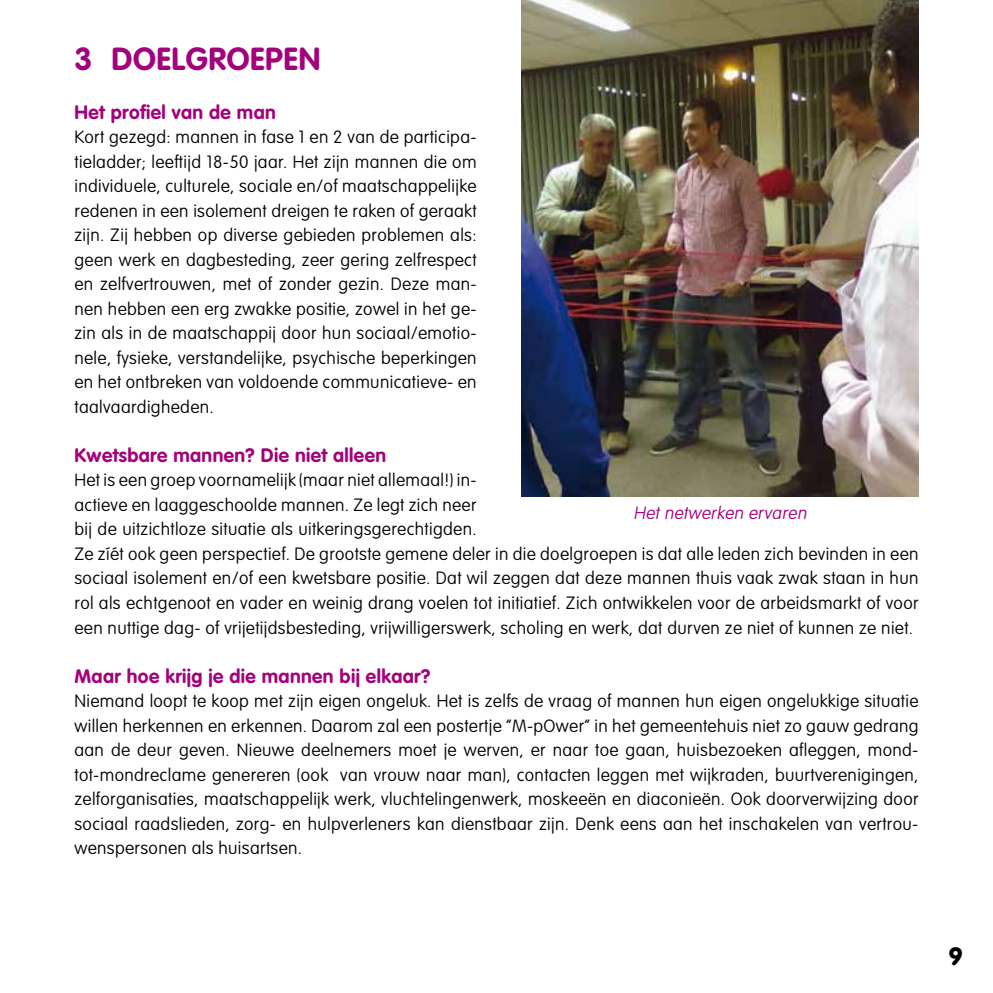
<style>
.page{position:relative;width:993px;height:993px;background:#fff}
.page>*{position:absolute;margin:0;border:0;box-sizing:border-box;transform-origin:0 0}
.t1{font:700 31.5px "VAG Rounded";color:#a2027b}
.t2{font:900 24.5px "VAG Rounded";color:#000}
.t3{font:700 19.25px "VAG Rounded";letter-spacing:.02em;color:#a2027b}
.t4{font:100 17.5px/24.5px "VAG Rounded";letter-spacing:.02em;color:#000;text-align:justify}
.t5{font:italic 100 17.5px "VAG Rounded";color:#a2027b}
</style>
<div class="page">
<img style="left:521px;top:0;width:397px;height:496px">
<h1 class="t1" style="left:74px;top:40px;width:171px">3 DOELgroepe</h1>
<h1 class="t1" style="left:298px;top:40px;width:23px">n</h1>
<p class="t3" style="left:74px;top:100px;width:203px">Het profiel van de man</p>
<p class="t4" style="left:74px;top:125px;width:403px">Kort gezegd: mannen in fase 1 en 2 van de participa&shy;tieladder; leeftijd 18-50 jaar. Het zijn mannen die om individuele, culturele, sociale en/of maatschappelijke redenen in een isolement dreigen te raken of geraakt zijn. Zij hebben op diverse gebieden problemen als: geen werk en dagbesteding, zeer gering zelfrespect en zelfvertrouwen, met of zonder gezin. Deze man&shy;nen hebben een erg zwakke positie, zowel in het ge&shy;zin als in de maatschappij door hun sociaal/emotio&shy;nele, fysieke, verstandelijke, psychische beperkingen en het ontbreken van voldoende communicatieve- en taalvaardigheden.</p>
<p class="t3" style="left:74px;top:443px;width:313px">Kwetsbare mannen? Die niet alleen</p>
<p class="t4" style="left:74px;top:468px;width:845px;text-align:left">Het is een groep voornamelijk (maar niet allemaal!) in-<br>actieve en laaggeschoolde mannen. Ze legt zich neer<br>bij de uitzichtloze situatie als uitkeringsgerechtigden.<br>Ze zíét ook geen perspectief. De grootste gemene deler in die doelgroepen is dat alle leden zich bevinden in een sociaal isolement en/of een kwetsbare positie. Dat wil zeggen dat deze mannen thuis vaak zwak staan in hun rol als echtgenoot en vader en weinig drang voelen tot initiatief. Zich ontwikkelen voor de arbeidsmarkt of voor een nuttige dag- of vrijetijdsbesteding, vrijwilligerswerk, scholing en werk, dat durven ze niet of kunnen ze niet.</p>
<p class="t3" style="left:74px;top:664px;width:357px">Maar hoe krijg je die mannen bij elkaar?</p>
<p class="t4" style="left:74px;top:688px;width:845px">Niemand loopt te koop met zijn eigen ongeluk. Het is zelfs de vraag of mannen hun eigen ongelukkige situatie willen herkennen en erkennen. Daarom zal een postertje “M-pOwer” in het gemeentehuis niet zo gauw gedrang aan de deur geven. Nieuwe deelnemers moet je werven, er naar toe gaan, huisbezoeken afleggen, mond&shy;tot-mondreclame genereren (ook van vrouw naar man), contacten leggen met wijkraden, buurtverenigingen, zelforganisaties, maatschappelijk werk, vluchtelingenwerk, moskeeën en diaconieën. Ook doorverwijzing door sociaal raadslieden, zorg- en hulpverleners kan dienstbaar zijn. Denk eens aan het inschakelen van vertrou&shy;wenspersonen als huisartsen.</p>
<p class="t5" style="left:633px;top:502px;width:178px">Het netwerken ervaren</p>
<h2 class="t2" style="left:948px;top:941px;width:15px">9</h2>
</div>
